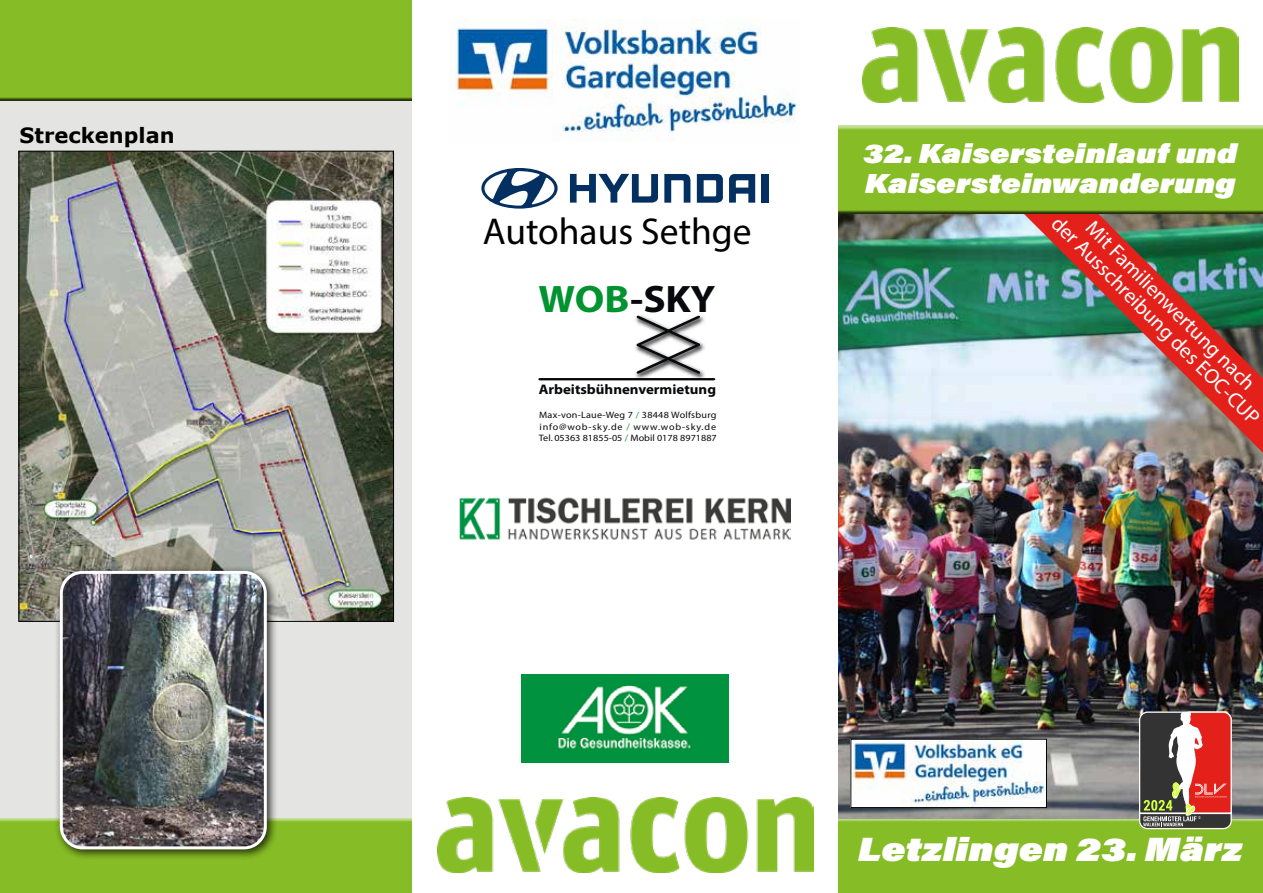
<style>
.page{position:relative;width:1263px;height:893px;background:#fff}
.page>*{position:absolute;margin:0;border:0;box-sizing:border-box;transform-origin:0 0}
.t1{font:700 38.4px "Myriad Pro";letter-spacing:-.005em;color:#08090c;scale:1.08 1}
.t2{font:37.5px "Myriad Pro";color:#000}
.t3{font:33px "Acumin Variable Concept";letter-spacing:.215em;color:#fff}
.t4{font:27px/30px "Acumin Variable Concept";letter-spacing:.215em;color:#fff}
.t5{font:21px "Myriad Pro";color:#fff}
.t6{font:700 21px "Verdana";color:#000}
.t7{font:700 13.95px "Myriad Pro";color:#08090c;scale:1.08 1}
.t8{font:9.3px/11.2px "Myriad";letter-spacing:.005em;color:#08090c;text-align:justify;scale:1.09 1}
.s1{color:#00932f}
.s2{color:#19942f}
</style>
<div class="page">
<img style="left:862px;top:28px;width:376px;height:75px">
<div style="left:822px;top:817px;width:441px;height:76px;background:#86bc25"></div>
<div style="left:0;top:0;width:412px;height:893px;background:#e4e4e3"></div>
<img style="left:838px;top:216px;width:425px;height:602px">
<img style="left:963px;top:216px;width:300px;height:237px">
<div style="left:823px;top:125px;width:440px;height:91px;background:#000;opacity:.75"></div>
<div style="left:0;top:0;width:433px;height:103px;background:#86bc25"></div>
<div style="left:0;top:817px;width:436px;height:76px;background:#86bc25"></div>
<div style="left:412px;top:0;width:426px;height:893px;background:#fff"></div>
<img style="left:437px;top:798px;width:376px;height:75px">
<img style="left:21px;top:153px;width:371px;height:467px">
<img style="left:455px;top:20px;width:341px;height:121px">
<img style="left:853px;top:741px;width:192px;height:65px">
<div style="left:851px;top:739px;width:196px;height:69px;border:1px solid #000"></div>
<img style="left:632px;top:315px;width:76px;height:66px">
<svg style="left:538px;top:316px;width:177px;height:64px"></svg>
<img style="left:522px;top:675px;width:207px;height:88px">
<div style="left:55px;top:566px;width:223px;height:294px;background:#000;opacity:.75"></div>
<img style="left:61px;top:572px;width:204px;height:276px">
<div style="left:60px;top:571px;width:207px;height:278px;border:3px solid #fff;border-radius:21px"></div>
<img style="left:459px;top:497px;width:331px;height:43px">
<svg style="left:481px;top:168px;width:77px;height:41px"></svg>
<div style="left:762px;top:174px;width:7px;height:29px;background:#033061"></div>
<svg style="left:570px;top:174px;width:88px;height:29px"></svg>
<svg style="left:664px;top:173px;width:26px;height:30px"></svg>
<svg style="left:697px;top:174px;width:26px;height:29px"></svg>
<svg style="left:729px;top:174px;width:26px;height:29px"></svg>
<svg style="left:1138px;top:711px;width:94px;height:119px;background:#9c6058"></svg>
<h3 class="t6" style="left:20px;top:120px;width:157px">Streckenplan</h3>
<h3 class="t4" style="left:863px;top:137px;width:370px">32. Kaisersteinlauf und<br>Kaisersteinwanderung</h3>
<h2 class="t2" style="left:483px;top:209px;width:270px">Autohaus Sethge</h2>
<h3 class="t5" style="left:1064px;top:210px;width:286px;rotate:45deg">der Ausschreibung des EOC-CUP</h3>
<h3 class="t5" style="left:1098px;top:215px;width:231px;rotate:45deg">Mit Familienwertung nach</h3>
<h1 class="t1" style="left:539px;top:274px;width:165px"><span class="s1">WOB</span>-SKY</h1>
<h3 class="t7" style="left:539px;top:380px;width:166px">Arbeitsbühnenvermietung</h3>
<p class="t8" style="left:539px;top:410px;width:165px">Max-von-Laue-Weg 7 <span class="s2">/</span> 38448 Wolfsburg info@wob-sky.de <span class="s2">/</span> www.wob-sky.de Tel. 05363 81855-05 <span class="s2">/</span> Mobil 0178 8971887</p>
<h3 class="t3" style="left:858px;top:826px;width:379px">Letzlingen 23. März</h3>
</div>
